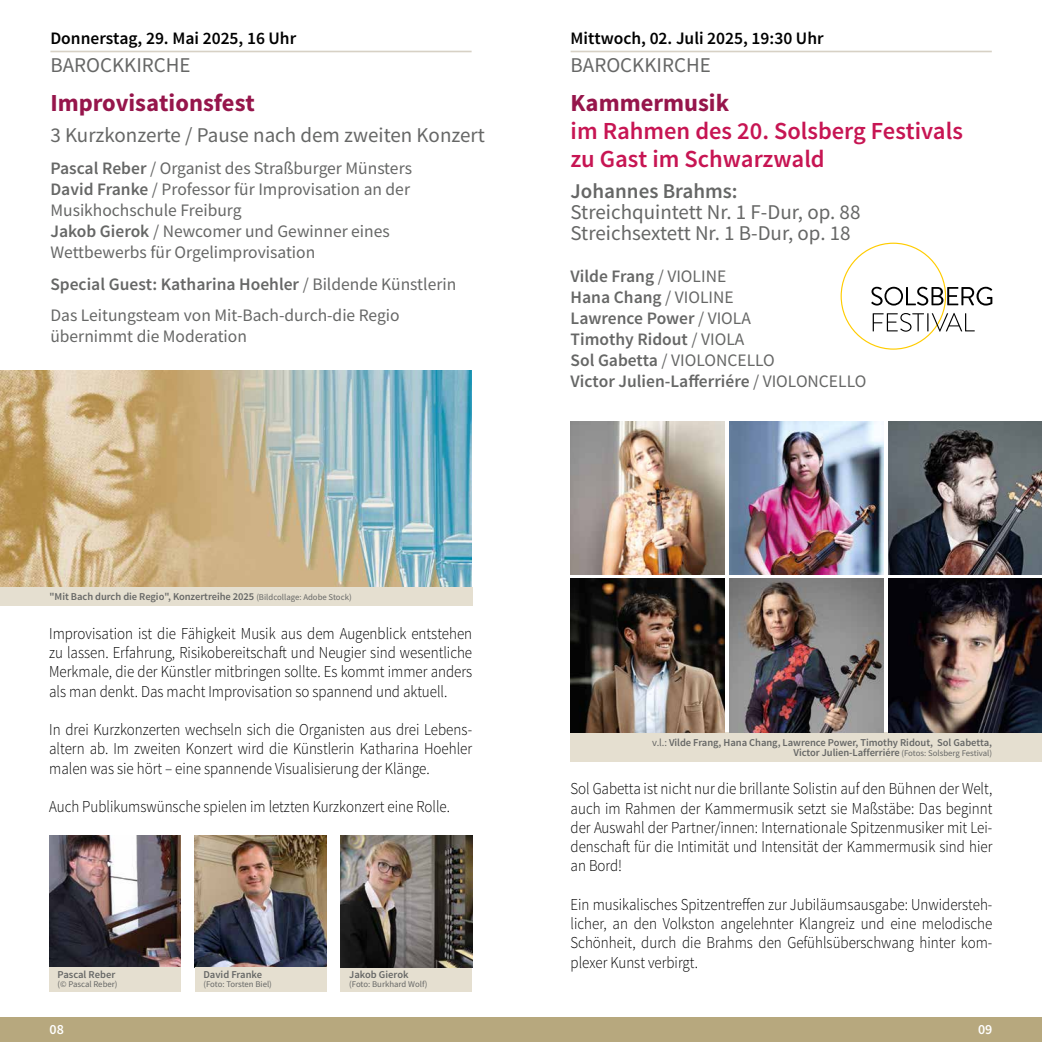
<style>
.page{position:relative;width:1042px;height:1042px;background:#fff}
.page>*{position:absolute;margin:0;border:0;box-sizing:border-box;transform-origin:0 0}
.t1{font:600 24.5px/28px "Source Sans Pro";color:#c71553}
.t2{font:700 24.5px "Source Sans Pro";color:#96154b}
.t3{font:21px/21px "Source Sans Pro";color:#666766}
.t4{font:600 21px "Source Sans Pro";color:#666766}
.t5{font:17.5px/21px "Source Sans Pro";color:#666766}
.t6{font:600 17.5px/21px "Source Sans Pro";color:#666766}
.t7{font:600 17.5px "Source Sans Pro";color:#000}
.t8{font:300 16.62px/19.2px "Source Sans Pro";color:#000;text-align:justify;scale:.9 1}
.t9{font:600 14px "Source Sans Pro";color:#fff}
.t10{font:600 10.5px/10.5px "Source Sans Pro";letter-spacing:-.005em;color:#666766;text-align:right}
.t11{font:8.75px "Source Sans Pro";color:#666766}
.s1{font-weight:600}
.s2{font-weight:400;font-size:8.75px}
.s3{font-weight:400}
</style>
<div class="page">
<hr style="left:570px;top:51px;width:422px;height:1px;background:#d7d1c5">
<svg style="left:840px;top:243px;width:152px;height:107px"></svg>
<div style="left:0;top:1017px;width:1042px;height:25px;background:#b7a87e"></div>
<div style="left:570px;top:732px;width:472px;height:29px;background:#e5dfd0"></div>
<img style="left:49px;top:835px;width:132px;height:132px">
<div style="left:49px;top:967px;width:132px;height:25px;background:#e5dfd0"></div>
<hr style="left:50px;top:51px;width:421px;height:1px;background:#d7d1c5">
<div style="left:341px;top:967px;width:131px;height:25px;background:#e5dfd0"></div>
<img style="left:341px;top:835px;width:131px;height:132px">
<img style="left:0;top:370px;width:471px;height:217px">
<div style="left:0;top:587px;width:472px;height:18px;background:#e5dfd0"></div>
<img style="left:195px;top:835px;width:131px;height:132px">
<div style="left:195px;top:967px;width:131px;height:25px;background:#e5dfd0"></div>
<img style="left:570px;top:421px;width:154px;height:154px">
<img style="left:729px;top:421px;width:154px;height:154px">
<img style="left:888px;top:421px;width:154px;height:154px">
<img style="left:570px;top:579px;width:154px;height:153px">
<img style="left:729px;top:579px;width:154px;height:153px">
<img style="left:888px;top:579px;width:154px;height:153px">
<p class="t7" style="left:50px;top:27px;width:247px">Donnerstag, 29. Mai 2025, 16 Uhr</p>
<p class="t3" style="left:50px;top:54px;width:142px">BAROCKKIRCHE</p>
<h1 class="t2" style="left:50px;top:87px;width:206px">Improvisationsfest</h1>
<p class="t3" style="left:50px;top:125px;width:436px">3 Kurzkonzerte / Pause nach dem zweiten Konzert</p>
<p class="t5" style="left:50px;top:158px;width:363px"><span class="s1">Pascal Reber</span> / Organist des Straßburger Münsters <span class="s1">David Franke</span> / Professor für Improvisation an der Musikhochschule Freiburg<br><span class="s1">Jakob Gierok</span> / Newcomer und Gewinner eines Wettbewerbs für Orgelimprovisation</p>
<p class="t5" style="left:50px;top:268px;width:407px;line-height:31.5px"><span class="s1">Special Guest: Katharina Hoehler</span> / Bildende Künstlerin<br>Das Leitungsteam von Mit-Bach-durch-die Regio</p>
<p class="t5" style="left:50px;top:326px;width:198px">übernimmt die Moderation</p>
<p class="t10" style="left:50px;top:591px;width:303px">"Mit Bach durch die Regio", Konzertreihe 2025 <span class="s2">(Bildcollage: Adobe Stock)</span></p>
<p class="t8" style="left:49px;top:624px;width:471px">Improvisation ist die Fähigkeit Musik aus dem Augenblick entstehen zu lassen. Erfahrung, Risikobereitschaft und Neugier sind wesentliche Merkmale, die der Künstler mitbringen sollte. Es kommt immer anders als man denkt. Das macht Improvisation so spannend und aktuell.</p>
<p class="t8" style="left:49px;top:720px;width:471px">In drei Kurzkonzerten wechseln sich die Organisten aus drei Lebens&shy;altern ab. Im zweiten Konzert wird die Künstlerin Katharina Hoehler malen was sie hört – eine spannende Visualisierung der Klänge.</p>
<p class="t8" style="left:49px;top:797px;width:447px">Auch Publikumswünsche spielen im letzten Kurzkonzert eine Rolle.</p>
<p class="t10" style="left:58px;top:969px;width:59px">Pascal Reber</p>
<p class="t11" style="left:58px;top:978px;width:61px">(© Pascal Reber)</p>
<p class="t10" style="left:203px;top:969px;width:60px">David Franke</p>
<p class="t11" style="left:203px;top:978px;width:70px">(Foto: Torsten Biel)</p>
<p class="t10" style="left:349px;top:969px;width:61px">Jakob Gierok</p>
<p class="t11" style="left:349px;top:978px;width:80px">(Foto: Burkhard Wolf)</p>
<p class="t7" style="left:570px;top:27px;width:254px">Mittwoch, 02. Juli 2025, 19:30 Uhr</p>
<p class="t3" style="left:570px;top:54px;width:142px">BAROCKKIRCHE</p>
<h1 class="t2" style="left:570px;top:87px;width:160px">Kammermusik</h1>
<h1 class="t1" style="left:570px;top:117px;width:394px">im Rahmen des 20. Solsberg Festivals zu Gast im Schwarzwald</h1>
<p class="t4" style="left:570px;top:178px;width:169px">Johannes Brahms:</p>
<p class="t3" style="left:570px;top:202px;width:291px">Streichquintett Nr. 1 F-Dur, op. 88<br>Streichsextett Nr. 1 B-Dur, op. 18</p>
<p class="t6" style="left:570px;top:266px;width:297px">Vilde Frang <span class="s3">/ VIOLINE<br></span>Hana Chang <span class="s3">/ VIOLINE<br></span>Lawrence Power <span class="s3">/ VIOLA<br></span>Timothy Ridout <span class="s3">/ VIOLA<br></span>Sol Gabetta <span class="s3">/ VIOLONCELLO<br></span>Victor Julien-Lafferriére <span class="s3">/ VIOLONCELLO</span></p>
<p class="t10" style="left:652px;top:737px;width:341px"><span class="s3">v.l.:</span> Vilde Frang, Hana Chang, Lawrence Power, Timothy Ridout, Sol Gabetta,<br>Victor Julien-Lafferriére <span class="s2">(Fotos: Solsberg Festival)</span></p>
<p class="t8" style="left:570px;top:779px;width:470px">Sol Gabetta ist nicht nur die brillante Solistin auf den Bühnen der Welt, auch im Rahmen der Kammermusik setzt sie Maßstäbe: Das beginnt der Auswahl der Partner/innen: Internationale Spitzenmusiker mit Lei&shy;denschaft für die Intimität und Intensität der Kammermusik sind hier an Bord!</p>
<p class="t8" style="left:570px;top:895px;width:470px">Ein musikalisches Spitzentreffen zur Jubiläumsausgabe: Unwidersteh&shy;licher, an den Volkston angelehnter Klangreiz und eine melodische Schönheit, durch die Brahms den Gefühlsüberschwang hinter kom&shy;plexer Kunst verbirgt.</p>
<p class="t9" style="left:50px;top:1020px;width:16px">08</p>
<p class="t9" style="left:978px;top:1020px;width:16px">09</p>
</div>
